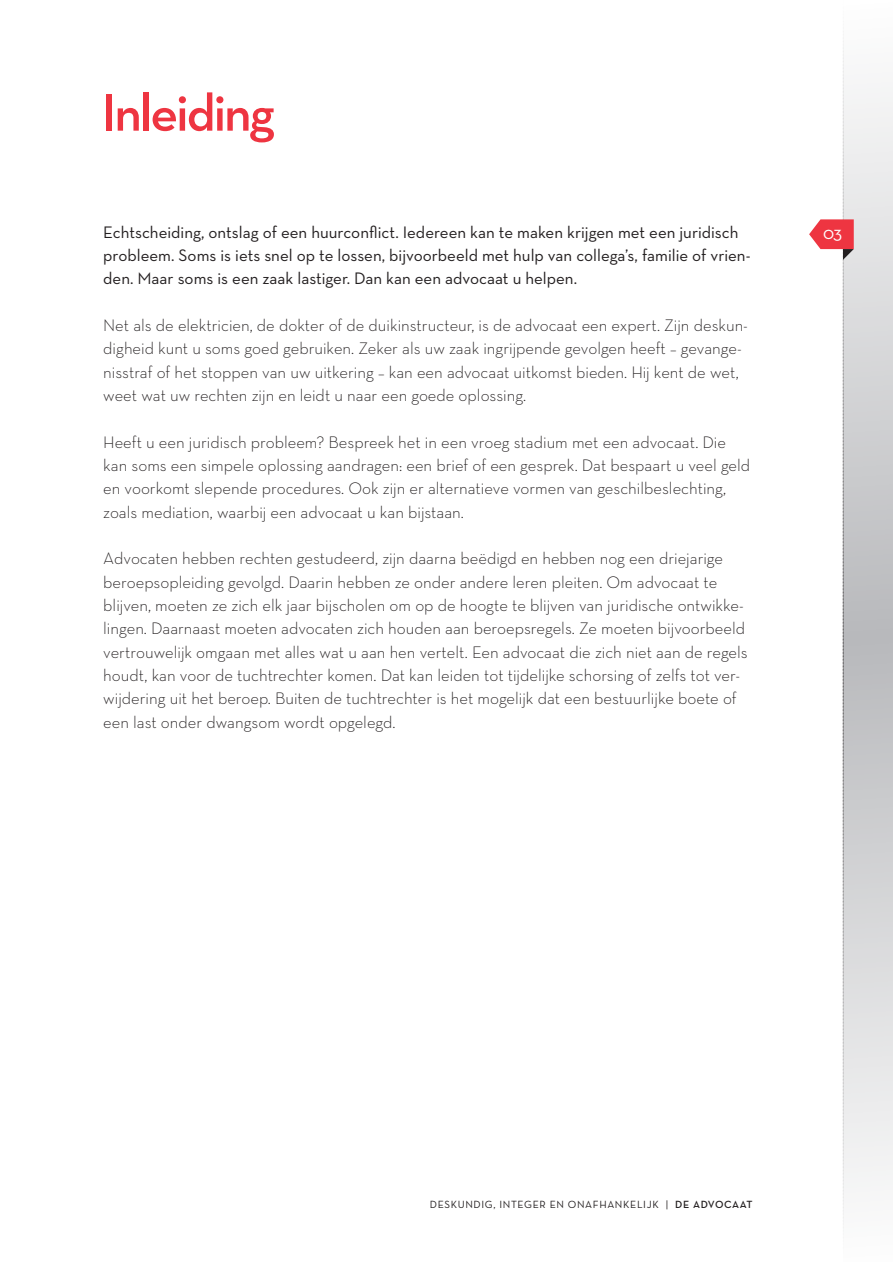
<style>
.page{position:relative;width:893px;height:1263px;background:#fff}
.page>*{position:absolute;margin:0;border:0;box-sizing:border-box;transform-origin:0 0}
.t1{font:600 52.95px "Neutra Text";letter-spacing:-.04em;color:#ee3541}
.t2{font:18.3px "Neutra Text";color:#fff}
.t3{font:300 16.95px/23.2px "Neutra Text";color:#231f20}
.t4{font:16.95px/23.2px "Neutra Text";color:#231f20}
.t5{font:10.65px "Neutra Text";letter-spacing:.06em;color:#231f20}
.s1{font-weight:600}
</style>
<div class="page">
<svg style="left:854px;top:87px;width:39px;height:1101px;background:#d6d6d8"></svg>
<svg style="left:809px;top:31px;width:45px;height:1200px"></svg>
<p class="t1" style="left:102px;top:80px;width:174px">Inleiding</p>
<p class="t4" style="left:103px;top:220px;width:649px">Echtscheiding, ontslag of een huurconflict. Iedereen kan te maken krijgen met een juridisch probleem. Soms is iets snel op te lossen, bijvoorbeeld met hulp van collega’s, familie of vrien&shy;den. Maar soms is een zaak lastiger. Dan kan een advocaat u helpen.</p>
<p class="t3" style="left:103px;top:313px;width:646px">Net als de elektricien, de dokter of de duikinstructeur, is de advocaat een expert. Zijn deskun&shy;digheid kunt u soms goed gebruiken. Zeker als uw zaak ingrijpende gevolgen heeft – gevange&shy;nisstraf of het stoppen van uw uitkering – kan een advocaat uitkomst bieden. Hij kent de wet, weet wat uw rechten zijn en leidt u naar een goede oplossing.</p>
<p class="t3" style="left:103px;top:430px;width:648px">Heeft u een juridisch probleem? Bespreek het in een vroeg stadium met een advocaat. Die kan soms een simpele oplossing aandragen: een brief of een gesprek. Dat bespaart u veel geld en voorkomt slepende procedures. Ook zijn er alternatieve vormen van geschilbeslechting, zoals mediation, waarbij een advocaat u kan bijstaan.</p>
<p class="t3" style="left:103px;top:546px;width:646px">Advocaten hebben rechten gestudeerd, zijn daarna beëdigd en hebben nog een driejarige beroepsopleiding gevolgd. Daarin hebben ze onder andere leren pleiten. Om advocaat te blijven, moeten ze zich elk jaar bijscholen om op de hoogte te blijven van juridische ontwikke&shy;lingen. Daarnaast moeten advocaten zich houden aan beroepsregels. Ze moeten bijvoorbeeld vertrouwelijk omgaan met alles wat u aan hen vertelt. Een advocaat die zich niet aan de regels houdt, kan voor de tuchtrechter komen. Dat kan leiden tot tijdelijke schorsing of zelfs tot ver&shy;wijdering uit het beroep. Buiten de tuchtrechter is het mogelijk dat een bestuurlijke boete of een last onder dwangsom wordt opgelegd.</p>
<p class="t2" style="left:823px;top:221px;width:21px">03</p>
<p class="t5" style="left:430px;top:1197px;width:324px">DESKUNDIG, INTEGER EN ONAFHANKELIJK | <span class="s1">DE ADVOCAAT</span></p>
</div>
